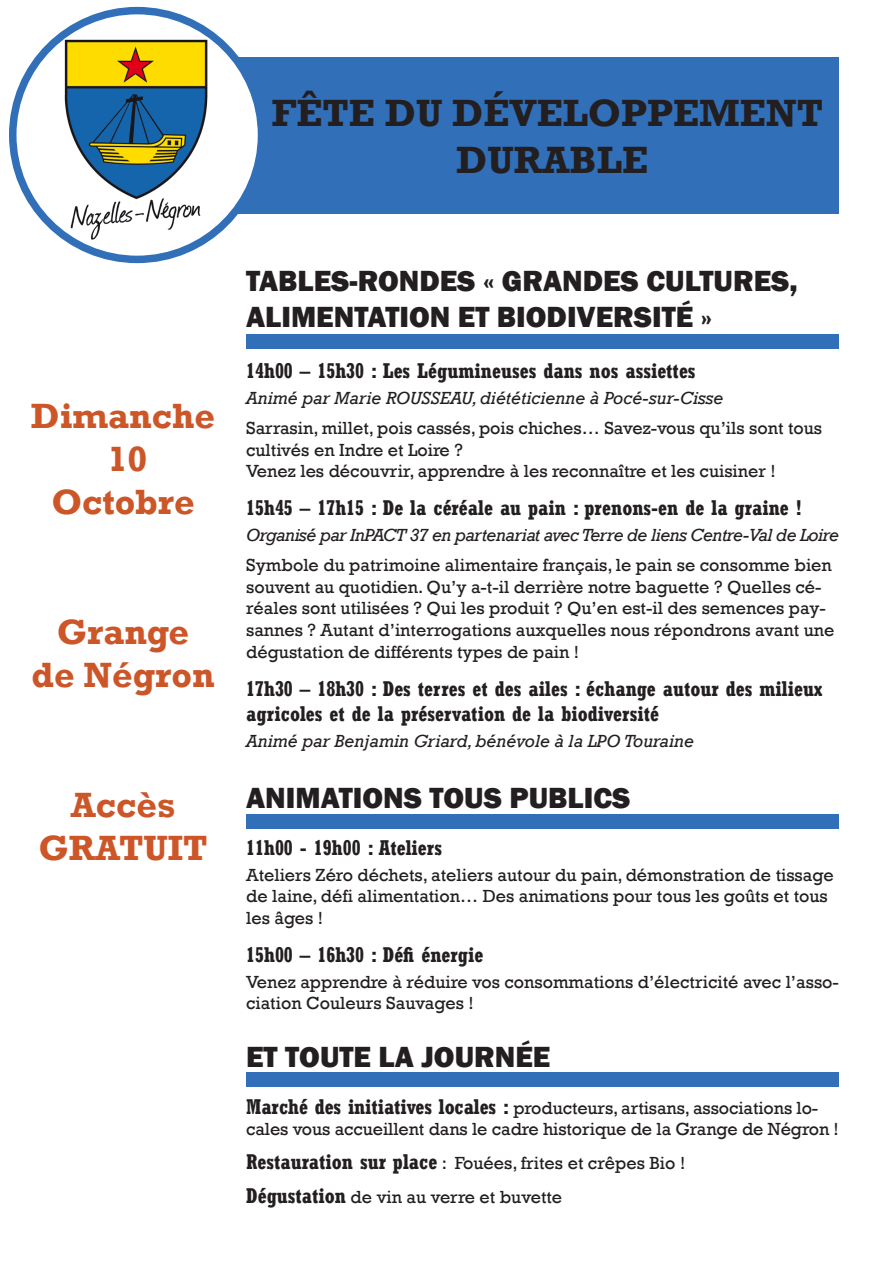
<style>
.page{position:relative;width:893px;height:1263px;background:#fff}
.page>*{position:absolute;margin:0;border:0;box-sizing:border-box;transform-origin:0 0}
.t1{font:700 39px "Rockwell";color:#231f20}
.t2{font:700 36px "Rockwell";color:#cc5628}
.Titre{font:800 30px "Franklin Gothic";color:#231f20}
.Sous_titre_noir{font:700 condensed 21px/25.2px "Rockwell";color:#231f20}
.texte{font:18px/21.6px "Rockwell";color:#231f20}
.Animateur{font:italic 18px "Rockwell";color:#231f20}
.Animateur-2{font:italic 18px "Rockwell";letter-spacing:-.025em;color:#231f20}
.s1{font-weight:700;font-stretch:condensed;font-size:21px}
</style>
<div class="page">
<div style="left:215px;top:57px;width:624px;height:156px;background:#3170b8"></div>
<div style="left:13px;top:11px;width:248px;height:248px;background:#fff;border-radius:50%"></div>
<img style="left:57px;top:37px;width:153px;height:203px">
<div style="left:9px;top:7px;width:256px;height:256px;border:8px solid #3170b8;border-radius:50%"></div>
<div style="left:246px;top:334px;width:593px;height:15px;background:#3170b8"></div>
<div style="left:246px;top:814px;width:593px;height:15px;background:#3170b8"></div>
<div style="left:246px;top:1071px;width:593px;height:15px;background:#3170b8"></div>
<p class="t1" style="left:271px;top:89px;width:553px">FÊTE DU DÉVELOPPEMENT</p>
<p class="t1" style="left:456px;top:136px;width:193px">DURABLE</p>
<p class="t2" style="left:31px;top:394px;width:186px">Dimanche</p>
<p class="t2" style="left:108px;top:437px;width:41px">10</p>
<p class="t2" style="left:51px;top:480px;width:145px">Octobre</p>
<p class="t2" style="left:57px;top:610px;width:134px">Grange</p>
<p class="t2" style="left:32px;top:653px;width:185px">de Négron</p>
<p class="t2" style="left:71px;top:783px;width:106px">Accès</p>
<p class="t2" style="left:38px;top:826px;width:171px">GRATUIT</p>
<p class="Titre" style="left:246px;top:262px;width:553px">TABLES-RONDES « GRANDES CULTURES,</p>
<p class="Titre" style="left:246px;top:298px;width:468px">ALIMENTATION ET BIODIVERSITÉ »</p>
<p class="Sous_titre_noir" style="left:246px;top:358px;width:451px">14h00 – 15h30 : Les Légumineuses dans nos assiettes</p>
<p class="Animateur" style="left:246px;top:387px;width:479px">Animé par Marie ROUSSEAU, diététicienne à Pocé-sur-Cisse</p>
<p class="texte" style="left:246px;top:417px;width:577px">Sarrasin, millet, pois cassés, pois chiches… Savez-vous qu’ils sont tous cultivés en Indre et Loire ?</p>
<p class="texte" style="left:246px;top:461px;width:531px">Venez les découvrir, apprendre à les reconnaître et les cuisiner !</p>
<p class="Sous_titre_noir" style="left:246px;top:495px;width:557px">15h45 – 17h15 : De la céréale au pain : prenons-en de la graine !</p>
<p class="Animateur-2" style="left:246px;top:525px;width:595px">Organisé par InPACT 37 en partenariat avec Terre de liens Centre-Val de Loire</p>
<p class="texte" style="left:246px;top:555px;width:590px">Symbole du patrimoine alimentaire français, le pain se consomme bien souvent au quotidien. Qu’y a-t-il derrière notre baguette ? Quelles cé&shy;réales sont utilisées ? Qui les produit ? Qu’en est-il des semences pay&shy;sannes ? Autant d’interrogations auxquelles nous répondrons avant une dégustation de différents types de pain !</p>
<p class="Sous_titre_noir" style="left:246px;top:675px;width:578px">17h30 – 18h30 : Des terres et des ailes : échange autour des milieux agricoles et de la préservation de la biodiversité</p>
<p class="Animateur" style="left:246px;top:730px;width:449px">Animé par Benjamin Griard, bénévole à la LPO Touraine</p>
<p class="Titre" style="left:246px;top:779px;width:386px">ANIMATIONS TOUS PUBLICS</p>
<p class="Sous_titre_noir" style="left:246px;top:835px;width:198px">11h00 - 19h00 : Ateliers</p>
<p class="texte" style="left:246px;top:864px;width:589px">Ateliers Zéro déchets, ateliers autour du pain, démonstration de tissage de laine, défi alimentation… Des animations pour tous les goûts et tous les âges !</p>
<p class="Sous_titre_noir" style="left:246px;top:942px;width:239px">15h00 – 16h30 : Défi énergie</p>
<p class="texte" style="left:246px;top:971px;width:594px">Venez apprendre à réduire vos consommations d’électricité avec l’asso&shy;ciation Couleurs Sauvages !</p>
<p class="Titre" style="left:246px;top:1037px;width:306px">ET TOUTE LA JOURNÉE</p>
<p class="texte" style="left:246px;top:1097px;width:594px"><span class="s1">Marché des initiatives locales :</span> producteurs, artisans, associations lo&shy;cales vous accueillent dans le cadre historique de la Grange de Négron !</p>
<p class="texte" style="left:246px;top:1152px;width:441px"><span class="s1">Restauration sur place</span> : Fouées, frites et crêpes Bio !</p>
<p class="texte" style="left:246px;top:1186px;width:318px"><span class="s1">Dégustation</span> de vin au verre et buvette</p>
</div>
